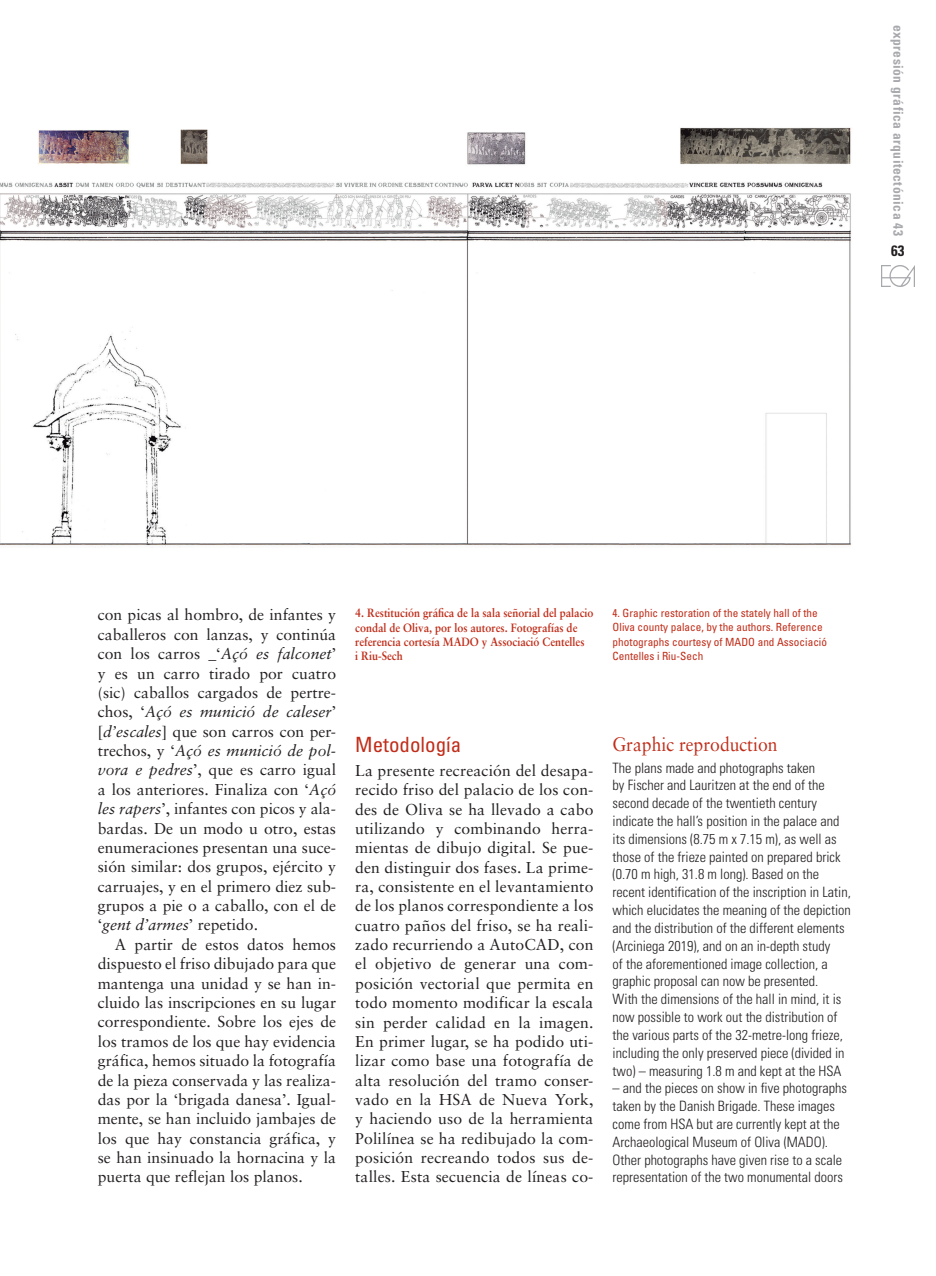
<style>
.page{position:relative;width:936px;height:1276px;background:#fff}
.page>*{position:absolute;margin:0;border:0;box-sizing:border-box;transform-origin:0 0}
.TITULAR_1_CAST{font:condensed 21px "Univers";color:#c02d19}
.TITULAR_1_INGLES{font:19.5px "Sabon";color:#c02d19;scale:.9 1}
.t1{font:15.75px/19.4px "Sabon";color:#231f20;text-align:justify}
.t2{font:700 condensed 15px "Univers";color:#231f20}
.t3{font:300 condensed 14.25px/17.9px "Univers";color:#231f20}
.t4{font:700 condensed 13.5px "Univers";letter-spacing:.035em;color:#a8a9ad}
.SUBTITULO_INGLES{font:700 12px/14.2px "Sabon";color:#c02d19;scale:.9 1}
.SUBTITULO_INGLES-2{font:condensed 11.25px/14.2px "Univers";color:#c02d19}
.s1{font-style:italic}
</style>
<div class="page">
<img style="left:881px;top:265px;width:33px;height:21px">
<img style="left:0;top:127px;width:851px;height:420px">
<p class="t4" style="left:906px;top:25px;width:213px;rotate:90deg">expresión gráfica arquitectónica 43</p>
<p class="t2" style="left:891px;top:242px;width:15px">63</p>
<p class="t1" style="left:98px;top:605px;width:240px">con picas al hombro, de infantes y caballeros con lanzas, y continúa con los carros _‘<span class="s1">Açó es falconet</span>’ y es un carro tirado por cuatro (sic) caballos cargados de pertre&shy;chos, ‘<span class="s1">Açó es munició de caleser</span>’ [<span class="s1">d’escales</span>] que son carros con per&shy;trechos, y ‘<span class="s1">Açó es munició de pol&shy;vora e pedres</span>’, que es carro igual a los anteriores. Finaliza con ‘<span class="s1">Açó les rapers</span>’, infantes con picos y ala&shy;bardas. De un modo u otro, estas enumeraciones presentan una suce&shy;sión similar: dos grupos, ejército y carruajes, y en el primero diez sub&shy;grupos a pie o a caballo, con el de ‘<span class="s1">gent d’armes</span>’ repetido.</p>
<p class="t1" style="left:98px;top:934px;width:240px;text-indent:17px">A partir de estos datos hemos dispuesto el friso dibujado para que mantenga una unidad y se han in&shy;cluido las inscripciones en su lugar correspondiente. Sobre los ejes de los tramos de los que hay evidencia gráfica, hemos situado la fotografía de la pieza conservada y las realiza&shy;das por la ‘brigada danesa’. Igual&shy;mente, se han incluido jambajes de los que hay constancia gráfica, y se han insinuado la hornacina y la puerta que reflejan los planos.</p>
<p class="SUBTITULO_INGLES" style="left:355px;top:606px;width:266px">4. Restitución gráfica de la sala señorial del palacio condal de Oliva, por los autores. Fotografías de referencia cortesía MADO y Associació Centelles<br>i Riu-Sech</p>
<p class="SUBTITULO_INGLES-2" style="left:612px;top:606px;width:216px">4. Graphic restoration of the stately hall of the Oliva county palace, by the authors. Reference photographs courtesy of MADO and Associació Centelles i Riu-Sech</p>
<p class="TITULAR_1_CAST" style="left:355px;top:731px;width:108px">Metodología</p>
<p class="t1" style="left:355px;top:760px;width:240px">La presente recreación del desapa&shy;recido friso del palacio de los con&shy;des de Oliva se ha llevado a cabo utilizando y combinando herra&shy;mientas de dibujo digital. Se pue&shy;den distinguir dos fases. La prime&shy;ra, consistente en el levantamiento de los planos correspondiente a los cuatro paños del friso, se ha reali&shy;zado recurriendo a AutoCAD, con el objetivo de generar una com&shy;posición vectorial que permita en todo momento modificar la escala sin perder calidad en la imagen.<br>En primer lugar, se ha podido uti&shy;lizar como base una fotografía de alta resolución del tramo conser&shy;vado en la HSA de Nueva York, y haciendo uso de la herramienta Polilínea se ha redibujado la com&shy;posición recreando todos sus de&shy;talles. Esta secuencia de líneas co-</p>
<p class="TITULAR_1_INGLES" style="left:612px;top:732px;width:185px">Graphic reproduction</p>
<p class="t3" style="left:612px;top:758px;width:240px">The plans made and photographs taken<br>by Fischer and Lauritzen at the end of the second decade of the twentieth century indicate the hall’s position in the palace and its dimensions (8.75 m x 7.15 m), as well as those of the frieze painted on prepared brick (0.70 m high, 31.8 m long). Based on the recent identification of the inscription in Latin, which elucidates the meaning of the depiction and the distribution of the different elements (Arciniega 2019), and on an in-depth study<br>of the aforementioned image collection, a graphic proposal can now be presented.</p>
<p class="t3" style="left:612px;top:990px;width:233px">With the dimensions of the hall in mind, it is now possible to work out the distribution of the various parts of the 32-metre-long frieze, including the only preserved piece (divided in two) – measuring 1.8 m and kept at the HSA</p>
<p class="t3" style="left:612px;top:1079px;width:236px">– and the pieces on show in five photographs taken by the Danish Brigade. These images come from HSA but are currently kept at the Archaeological Museum of Oliva (MADO).<br>Other photographs have given rise to a scale representation of the two monumental doors</p>
</div>
